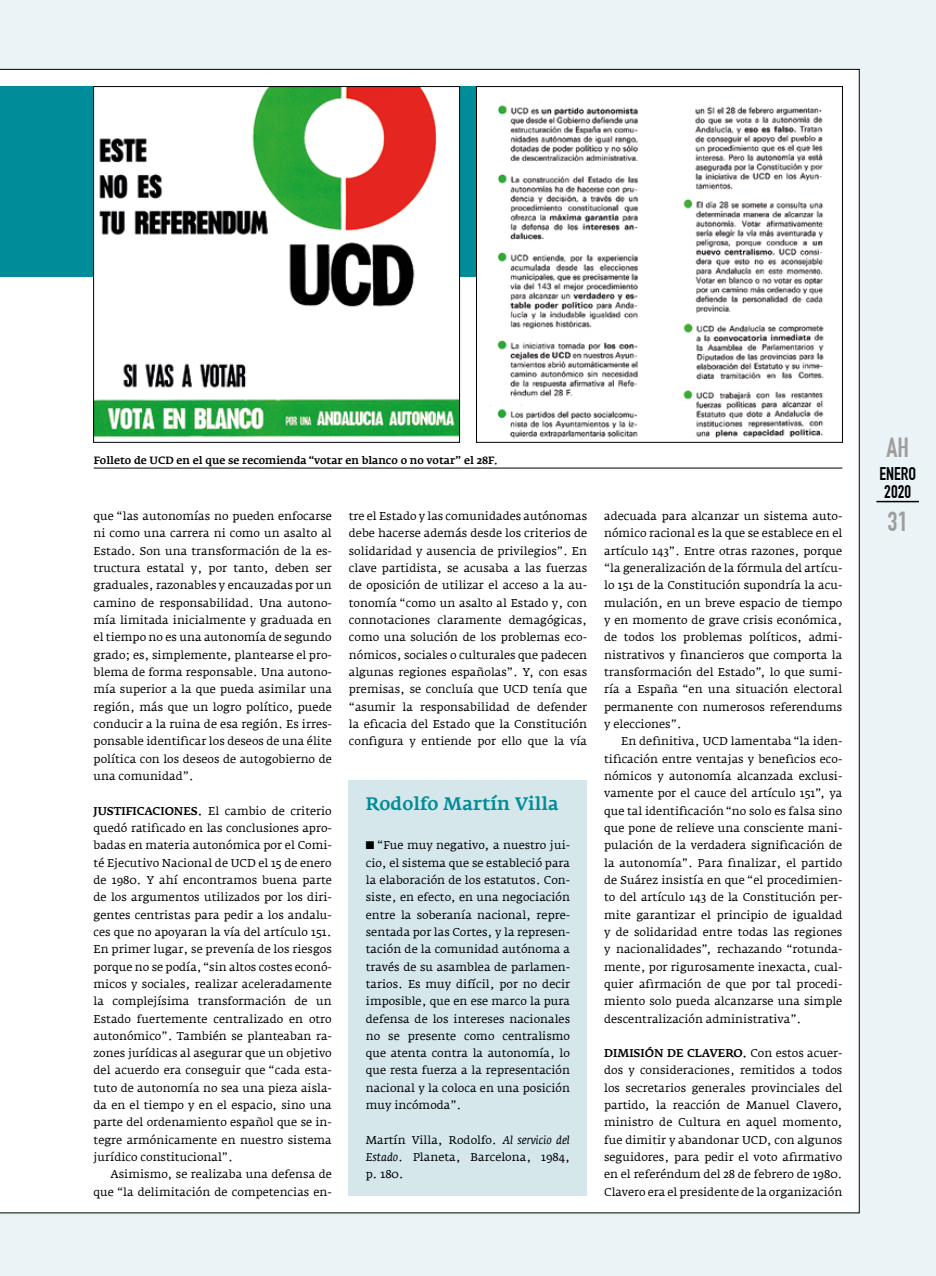
<style>
.page{position:relative;width:936px;height:1276px;background:#fff}
.page>*{position:absolute;margin:0;border:0;box-sizing:border-box;transform-origin:0 0}
.t1{font:27px "DIN Engschrift Std";color:#9d9d9c}
.t2{font:500 18px "Fedra Serif A";color:#008c98}
.t3{font:18px/18px "DIN Engschrift Std";color:#000}
.t4{font:11.25px/17.4px "Fedra Serif A";color:#000;text-align:justify}
.t5{font:500 10.5px "Fedra Serif A";letter-spacing:-.005em;color:#000}
.s1{font-weight:500}
.s2{font-style:italic}
</style>
<div class="page">
<div style="left:0;top:0;width:935px;height:1276px;background:#eaf3f6"></div>
<div style="left:0;top:69px;width:859px;height:1144px;background:#fff"></div>
<div style="left:0;top:87px;width:842px;height:190px;background:#008c98"></div>
<img style="left:95px;top:88px;width:362px;height:352px">
<div style="left:93px;top:86px;width:366px;height:356px;border:1px solid #000"></div>
<img style="left:478px;top:88px;width:362px;height:352px">
<div style="left:476px;top:86px;width:366px;height:356px;border:1px solid #000"></div>
<hr style="left:94px;top:468px;width:748px;height:1px;background:#000">
<div style="left:349px;top:780px;width:238px;height:416px;background:#d5e7eb"></div>
<hr style="left:876px;top:501px;width:42px;height:1px;background:#000">
<p class="t5" style="left:94px;top:454px;width:406px">Folleto de UCD en el que se recomienda “votar en blanco o no votar” el 28F.</p>
<p class="t4" style="left:94px;top:507px;width:240px">que “las autonomías no pueden enfocarse ni como una carrera ni como un asalto al Estado. Son una transformación de la es&shy;tructura estatal y, por tanto, deben ser graduales, razonables y encauzadas por un camino de responsabilidad. Una autono&shy;mía limitada inicialmente y graduada en el tiempo no es una autonomía de segundo grado; es, simplemente, plantearse el pro&shy;blema de forma responsable. Una autono&shy;mía superior a la que pueda asimilar una región, más que un logro político, puede conducir a la ruina de esa región. Es irres&shy;ponsable identificar los deseos de una élite política con los deseos de autogobierno de una comunidad”.</p>
<p class="t4" style="left:94px;top:802px;width:240px"><span class="s1">JUSTIFICACIONES.</span> El cambio de criterio quedó ratificado en las conclusiones apro&shy;badas en materia autonómica por el Comi&shy;té Ejecutivo Nacional de UCD el 15 de enero de 1980. Y ahí encontramos buena parte de los argumentos utilizados por los diri&shy;gentes centristas para pedir a los andalu&shy;ces que no apoyaran la vía del artículo 151.<br>En primer lugar, se prevenía de los riesgos porque no se podía, “sin altos costes econó&shy;micos y sociales, realizar aceleradamente la complejísima transformación de un Estado fuertemente centralizado en otro autonómico”. También se planteaban ra&shy;zones jurídicas al asegurar que un objetivo del acuerdo era conseguir que “cada esta&shy;tuto de autonomía no sea una pieza aisla&shy;da en el tiempo y en el espacio, sino una parte del ordenamiento español que se in&shy;tegre armónicamente en nuestro sistema jurídico constitucional”.</p>
<p class="t4" style="left:94px;top:1166px;width:240px;text-align:right">Asimismo, se realizaba una defensa de que “la delimitación de competencias en-</p>
<p class="t4" style="left:349px;top:507px;width:240px">tre el Estado y las comunidades autónomas debe hacerse además desde los criterios de solidaridad y ausencia de privilegios”. En clave partidista, se acusaba a las fuerzas de oposición de utilizar el acceso a la au&shy;tonomía “como un asalto al Estado y, con connotaciones claramente demagógicas, como una solución de los problemas eco&shy;nómicos, sociales o culturales que padecen algunas regiones españolas”. Y, con esas premisas, se concluía que UCD tenía que “asumir la responsabilidad de defender la eficacia del Estado que la Constitución configura y entiende por ello que la vía</p>
<h2 class="t2" style="left:366px;top:793px;width:194px">Rodolfo Martín Villa</h2>
<p class="t4" style="left:366px;top:836px;width:206px;text-indent:11px">“Fue muy negativo, a nuestro jui&shy;cio, el sistema que se estableció para la elaboración de los estatutos. Con&shy;siste, en efecto, en una negociación entre la soberanía nacional, repre&shy;sentada por las Cortes, y la represen&shy;tación de la comunidad autónoma a través de su asamblea de parlamen&shy;tarios. Es muy difícil, por no decir imposible, que en ese marco la pura defensa de los intereses nacionales no se presente como centralismo que atenta contra la autonomía, lo que resta fuerza a la representación nacional y la coloca en una posición muy incómoda”.</p>
<p class="t4" style="left:366px;top:1131px;width:206px">Martín Villa, Rodolfo. <span class="s2">Al servicio del Estado</span>. Planeta, Barcelona, 1984, p. 180.</p>
<p class="t4" style="left:604px;top:507px;width:240px">adecuada para alcanzar un sistema auto&shy;nómico racional es la que se establece en el artículo 143”. Entre otras razones, porque “la generalización de la fórmula del artícu&shy;lo 151 de la Constitución supondría la acu&shy;mulación, en un breve espacio de tiempo y en momento de grave crisis económica, de todos los problemas políticos, admi&shy;nistrativos y financieros que comporta la transformación del Estado”, lo que sumi&shy;ría a España “en una situación electoral permanente con numerosos referendums y elecciones”.</p>
<p class="t4" style="left:604px;top:732px;width:240px;text-indent:17px">En definitiva, UCD lamentaba “la iden&shy;tificación entre ventajas y beneficios eco&shy;nómicos y autonomía alcanzada exclusi&shy;vamente por el cauce del artículo 151”, ya que tal identificación “no solo es falsa sino que pone de relieve una consciente mani&shy;pulación de la verdadera significación de la autonomía”. Para finalizar, el partido de Suárez insistía en que “el procedimien&shy;to del artículo 143 de la Constitución per&shy;mite garantizar el principio de igualdad y de solidaridad entre todas las regiones y nacionalidades”, rechazando “rotunda&shy;mente, por rigurosamente inexacta, cual&shy;quier afirmación de que por tal procedi&shy;miento solo pueda alcanzarse una simple descentralización administrativa”.</p>
<p class="t4" style="left:604px;top:1044px;width:240px"><span class="s1">DIMISIÓN DE CLAVERO.</span> Con estos acuer&shy;dos y consideraciones, remitidos a todos los secretarios generales provinciales del partido, la reacción de Manuel Clavero, ministro de Cultura en aquel momento, fue dimitir y abandonar UCD, con algunos seguidores, para pedir el voto afirmativo en el referéndum del 28 de febrero de 1980.<br>Clavero era el presidente de la organización</p>
<h1 class="t1" style="left:886px;top:432px;width:24px">AH</h1>
<h2 class="t3" style="left:879px;top:465px;width:38px">ENERO<br>2020</h2>
<h1 class="t1" style="left:887px;top:505px;width:22px">31</h1>
</div>
